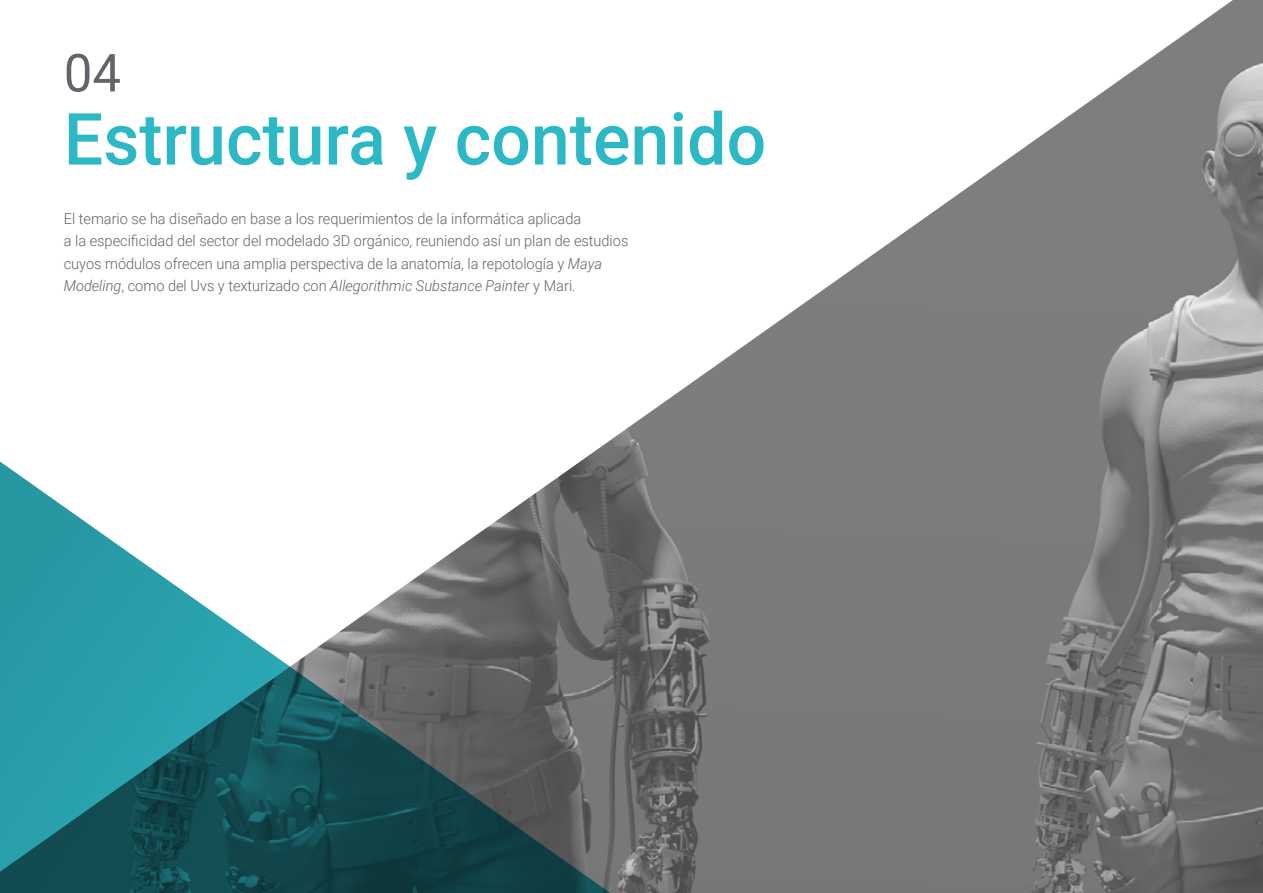
<style>
.page{position:relative;width:1263px;height:893px;background:#fff}
.page>*{position:absolute;margin:0;border:0;box-sizing:border-box;transform-origin:0 0}
.t1{font:500 72px "Roboto";color:#2db8c5}
.t2{font:52.5px "Roboto";color:#61646a}
.t3{font:300 15px/22.5px "Roboto";color:#61646a}
.s1{font-style:italic}
</style>
<div class="page">
<img style="left:602px;top:0;width:661px;height:893px">
<svg style="left:0;top:446px;width:640px;height:447px"></svg>
<h2 class="t2" style="left:64px;top:36px;width:59px">04</h2>
<h1 class="t1" style="left:64px;top:89px;width:704px">Estructura y contenido</h1>
<p class="t3" style="left:64px;top:207px;width:566px">El temario se ha diseñado en base a los requerimientos de la informática aplicada<br>a la especificidad del sector del modelado 3D orgánico, reuniendo así un plan de estudios cuyos módulos ofrecen una amplia perspectiva de la anatomía, la repotología y <span class="s1">Maya Modeling</span>, como del Uvs y texturizado con <span class="s1">Allegorithmic Substance Painter</span> y Mari.</p>
</div>
